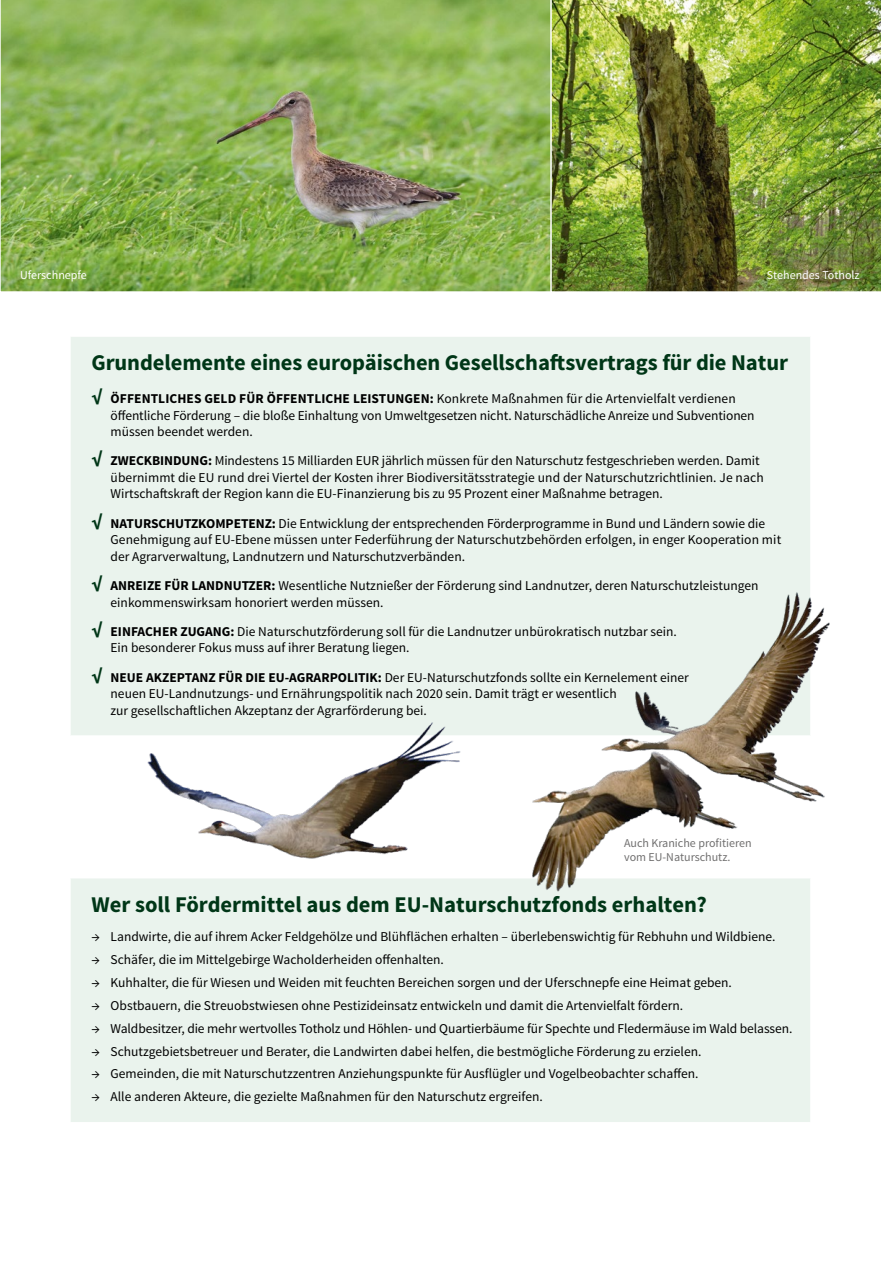
<style>
.page{position:relative;width:881px;height:1263px;background:#fff}
.page>*{position:absolute;margin:0;border:0;box-sizing:border-box;transform-origin:0 0}
.t1{font:700 22.5px "Source Sans Pro";letter-spacing:-.005em;color:#003617}
.t2{font:13.5px/16.5px "Source Sans Pro";color:#000}
.t3{font:12px/13.5px "Source Sans Pro";color:#706f6f}
.t4{font:12px "Source Sans Pro";color:#fff}
.s1{font-weight:900;font-size:18px;color:#003617}
.s2{font-weight:700}
</style>
<div class="page">
<svg style="left:0;top:0;width:549px;height:292px"></svg>
<img style="left:549px;top:0;width:331px;height:292px">
<div style="left:70px;top:336px;width:740px;height:400px;background:#eaf3ed"></div>
<hr style="left:70px;top:735px;width:740px;height:1px;background:#fff">
<hr style="left:70px;top:337px;width:1px;height:398px;background:#fff">
<hr style="left:70px;top:336px;width:740px;height:1px;background:#fff">
<div style="left:70px;top:878px;width:740px;height:244px;background:#eaf3ed"></div>
<hr style="left:70px;top:878px;width:1px;height:244px;background:#fff">
<img style="left:532px;top:592px;width:298px;height:300px">
<img style="left:147px;top:722px;width:314px;height:137px">
<p class="t4" style="left:20px;top:268px;width:68px">Uferschnepfe</p>
<p class="t4" style="left:766px;top:268px;width:94px">Stehendes Totholz</p>
<h1 class="t1" style="left:91px;top:348px;width:698px">Grundelemente eines europäischen Gesellschaftsvertrags für die Natur</h1>
<p class="t2" style="left:110px;top:391px;width:645px;text-indent:-19px"><span class="s1">√</span> <span class="s2">ÖFFENTLICHES GELD FÜR ÖFFENTLICHE LEISTUNGEN:</span> Konkrete Maßnahmen für die Artenvielfalt verdienen öffentliche Förderung – die bloße Einhaltung von Umweltgesetzen nicht. Naturschädliche Anreize und Subventionen müssen beendet werden.</p>
<p class="t2" style="left:111px;top:453px;width:654px;text-indent:-19px"><span class="s1">√</span> <span class="s2">ZWECKBINDUNG:</span> Mindestens 15 Milliarden EUR jährlich müssen für den Naturschutz festgeschrieben werden. Damit übernimmt die EU rund drei Viertel der Kosten ihrer Biodiversitätsstrategie und der Naturschutzrichtlinien. Je nach<br>Wirtschaftskraft der Region kann die EU-Finanzierung bis zu 95 Prozent einer Maßnahme betragen.</p>
<p class="t2" style="left:111px;top:515px;width:671px;text-indent:-19px"><span class="s1">√</span> <span class="s2">NATURSCHUTZKOMPETENZ:</span> Die Entwicklung der entsprechenden Förderprogramme in Bund und Ländern sowie die<br>Genehmigung auf EU-Ebene müssen unter Federführung der Naturschutzbehörden erfolgen, in enger Kooperation mit der Agrarverwaltung, Landnutzern und Naturschutzverbänden.</p>
<p class="t2" style="left:110px;top:577px;width:649px;text-indent:-19px"><span class="s1">√</span> <span class="s2">ANREIZE FÜR LANDNUTZER:</span> Wesentliche Nutznießer der Förderung sind Landnutzer, deren Naturschutzleistungen einkommenswirksam honoriert werden müssen.</p>
<p class="t2" style="left:110px;top:623px;width:567px;text-indent:-19px"><span class="s1">√</span> <span class="s2">EINFACHER ZUGANG:</span> Die Naturschutzförderung soll für die Landnutzer unbürokratisch nutzbar sein.<br>Ein besonderer Fokus muss auf ihrer Beratung liegen.</p>
<p class="t2" style="left:110px;top:669px;width:579px;text-indent:-19px"><span class="s1">√</span> <span class="s2">NEUE AKZEPTANZ FÜR DIE EU-AGRARPOLITIK:</span> Der EU-Naturschutzfonds sollte ein Kernelement einer neuen EU-Landnutzungs- und Ernährungspolitik nach 2020 sein. Damit trägt er wesentlich<br>zur gesellschaftlichen Akzeptanz der Agrarförderung bei.</p>
<p class="t3" style="left:624px;top:837px;width:129px">Auch Kraniche profitieren vom EU-Naturschutz.</p>
<h1 class="t1" style="left:91px;top:890px;width:616px">Wer soll Fördermittel aus dem EU-Naturschutzfonds erhalten?</h1>
<p class="t2" style="left:91px;top:928px;width:685px">→ Landwirte, die auf ihrem Acker Feldgehölze und Blühflächen erhalten – überlebenswichtig für Rebhuhn und Wildbiene.</p>
<p class="t2" style="left:91px;top:951px;width:354px">→ Schäfer, die im Mittelgebirge Wacholderheiden offenhalten.</p>
<p class="t2" style="left:91px;top:974px;width:641px">→ Kuhhalter, die für Wiesen und Weiden mit feuchten Bereichen sorgen und der Uferschnepfe eine Heimat geben.</p>
<p class="t2" style="left:91px;top:997px;width:593px">→ Obstbauern, die Streuobstwiesen ohne Pestizideinsatz entwickeln und damit die Artenvielfalt fördern.</p>
<p class="t2" style="left:91px;top:1020px;width:702px">→ Waldbesitzer, die mehr wertvolles Totholz und Höhlen- und Quartierbäume für Spechte und Fledermäuse im Wald belassen.</p>
<p class="t2" style="left:91px;top:1043px;width:611px">→ Schutzgebietsbetreuer und Berater, die Landwirten dabei helfen, die bestmögliche Förderung zu erzielen.</p>
<p class="t2" style="left:91px;top:1066px;width:608px">→ Gemeinden, die mit Naturschutzzentren Anziehungspunkte für Ausflügler und Vogelbeobachter schaffen.</p>
<p class="t2" style="left:91px;top:1089px;width:452px">→ Alle anderen Akteure, die gezielte Maßnahmen für den Naturschutz ergreifen.</p>
</div>
